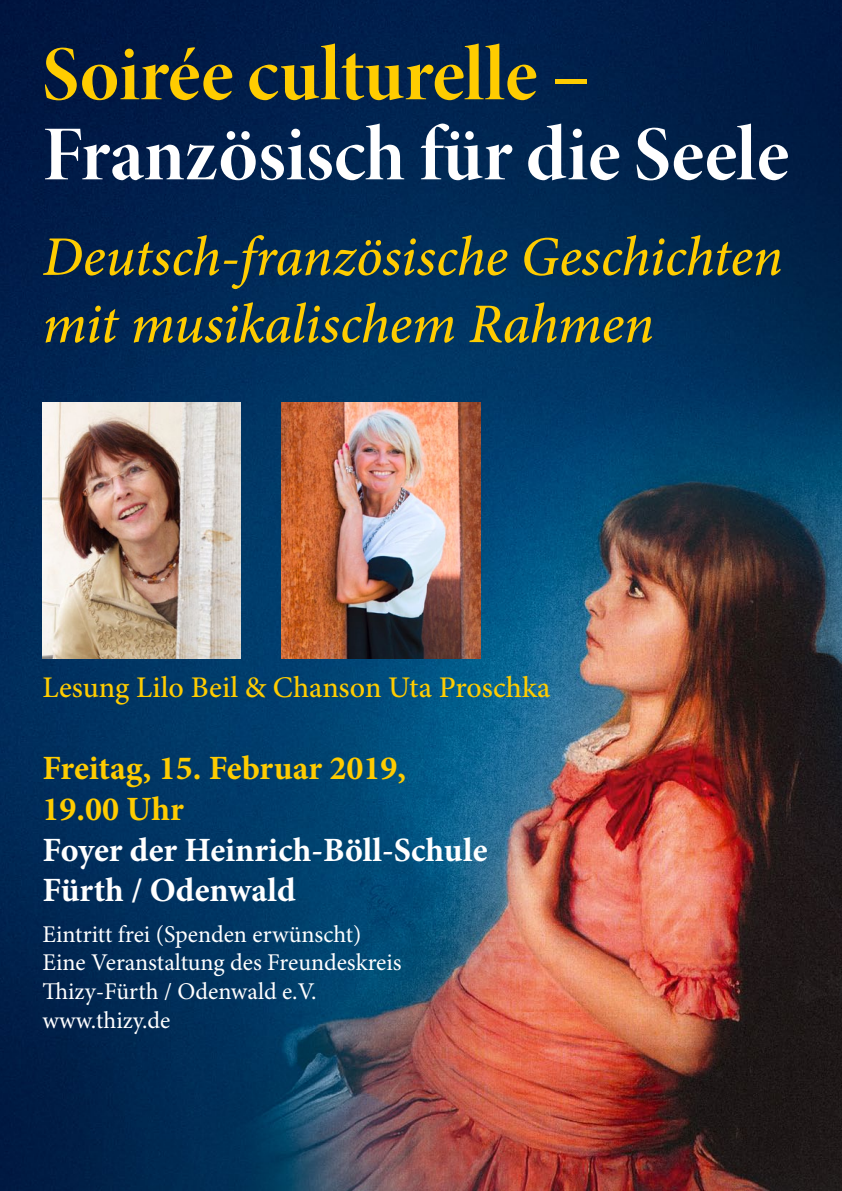
<style>
.page{position:relative;width:842px;height:1191px;background:#fff}
.page>*{position:absolute;margin:0;border:0;box-sizing:border-box;transform-origin:0 0}
.t1{font:78px "Minion Pro Bold Disp";color:#fff}
.t2{font:78px "Minion Pro Bold Disp";color:#fc0}
.t3{font:italic 500 56px/67.2px "Minion Pro";letter-spacing:-.005em;color:#fc0}
.t4{font:700 34px/40.8px "Minion Pro";color:#fff}
.t5{font:700 34px/40.8px "Minion Pro";color:#fc0}
.t6{font:500 30px "Minion Pro";color:#fc0}
.t7{font:24px/28.8px "Minion Pro";color:#fff}
</style>
<div class="page">
<img style="left:0;top:0;width:842px;height:1191px">
<img style="left:282px;top:403px;width:198px;height:255px">
<img style="left:43px;top:403px;width:198px;height:255px">
<h1 class="t2" style="left:43px;top:28px;width:549px">Soirée culturelle –</h1>
<h1 class="t1" style="left:43px;top:108px;width:748px">Französisch für die Seele</h1>
<h2 class="t3" style="left:43px;top:226px;width:742px">Deutsch-französische Geschichten mit musikalischem Rahmen</h2>
<p class="t6" style="left:43px;top:669px;width:509px">Lesung Lilo Beil &amp; Chanson Uta Proschka</p>
<h3 class="t5" style="left:43px;top:749px;width:365px">Freitag, 15. Februar 2019,<br>19.00 Uhr</h3>
<h3 class="t4" style="left:43px;top:830px;width:447px">Foyer der Heinrich-Böll-Schule<br>Fürth / Odenwald</h3>
<p class="t7" style="left:43px;top:920px;width:361px">Eintritt frei (Spenden erwünscht)<br>Eine Veranstaltung des Freundeskreis<br>Thizy-Fürth / Odenwald e.V. www.thizy.de</p>
</div>
